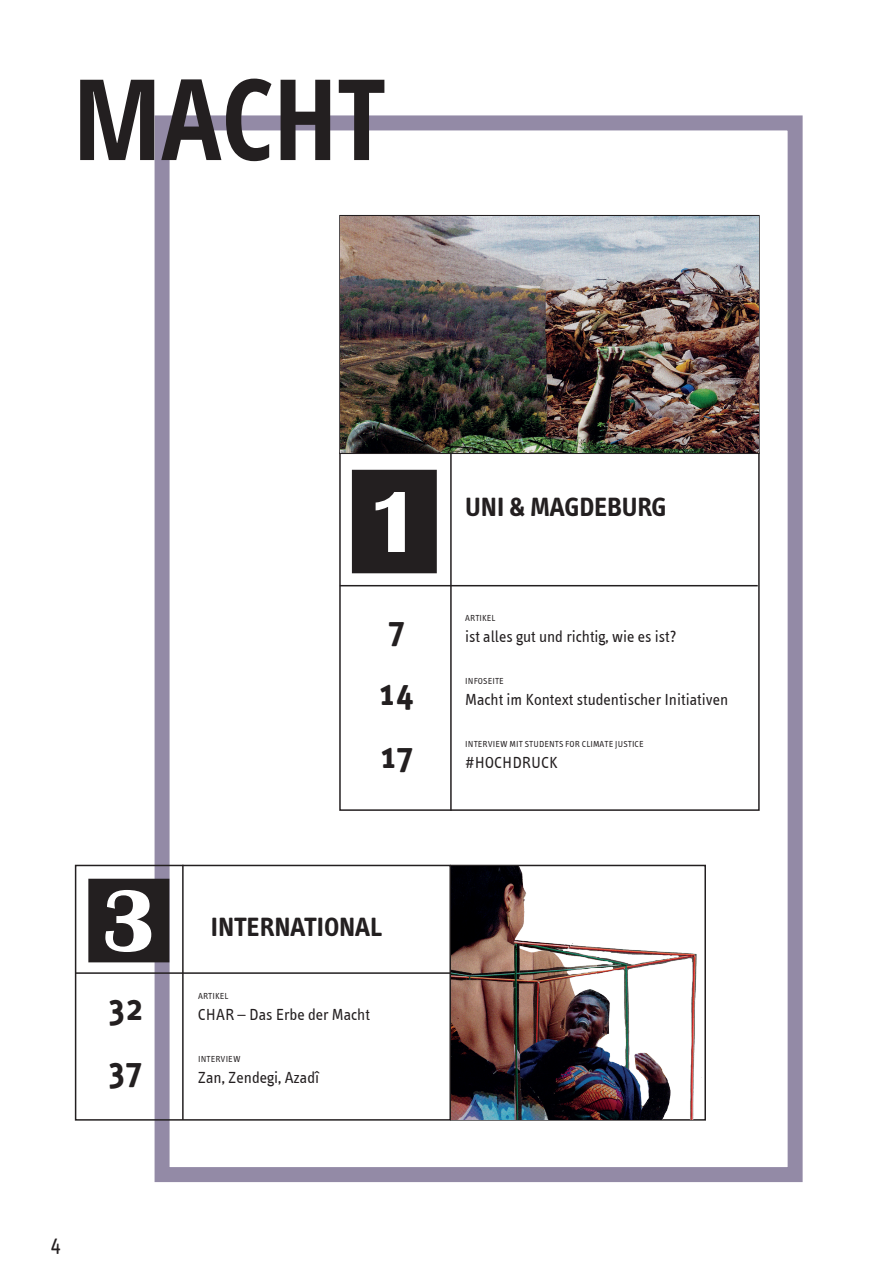
<style>
.page{position:relative;width:893px;height:1263px;background:#fff}
.page>*{position:absolute;margin:0;border:0;box-sizing:border-box;transform-origin:0 0}
.t1{font:700 condensed 112.5px "Open Sans";color:#231f20}
.t2{font:700 90px "Britannic";color:#fff}
.t3{font:700 36px/63px "Info Text";letter-spacing:.075em;color:#231f20}
.t4{font:700 27px "Info Text";color:#231f20}
.t5{font:22.5px "Info Text";color:#231f20}
.t6{font:16.5px "Info Text";color:#231f20}
.t7{font:9px "Info Text";letter-spacing:.015em;color:#231f20}
</style>
<div class="page">
<div style="left:155px;top:115px;width:648px;height:1067px;border:15px solid #938aa6"></div>
<div style="left:450px;top:865px;width:256px;height:256px;border:2px solid #231f20"></div>
<img style="left:452px;top:866px;width:252px;height:253px">
<div style="left:75px;top:865px;width:376px;height:256px;border:2px solid #231f20"></div>
<div style="left:89px;top:879px;width:80px;height:83px;background:#231f20"></div>
<hr style="left:75px;top:972px;width:375px;height:2px;background:#231f20">
<hr style="left:182px;top:865px;width:2px;height:255px;background:#231f20">
<div style="left:339px;top:452px;width:421px;height:359px;border:2px solid #231f20"></div>
<div style="left:339px;top:215px;width:421px;height:239px;border:2px solid #231f20"></div>
<img style="left:341px;top:216px;width:417px;height:236px">
<div style="left:353px;top:470px;width:83px;height:102px;background:#231f20"></div>
<div style="left:352px;top:470px;width:85px;height:103px;border:2px solid #231f20"></div>
<hr style="left:450px;top:452px;width:2px;height:359px;background:#231f20">
<hr style="left:340px;top:585px;width:418px;height:1px;background:#231f20">
<h1 class="t1" style="left:73px;top:41px;width:314px">MACHT</h1>
<h2 class="t2" style="left:367px;top:471px;width:56px">1</h2>
<h3 class="t4" style="left:465px;top:492px;width:203px">UNI &amp; MAGDEBURG</h3>
<h3 class="t3" style="left:380px;top:599px;width:35px">7<br>14<br>17</h3>
<p class="t7" style="left:465px;top:613px;width:32px">ARTIKEL</p>
<p class="t6" style="left:465px;top:627px;width:213px">ist alles gut und richtig, wie es ist?</p>
<p class="t7" style="left:465px;top:676px;width:40px">INFOSEITE</p>
<p class="t6" style="left:465px;top:690px;width:265px">Macht im Kontext studentischer Initiativen</p>
<p class="t7" style="left:465px;top:739px;width:180px">INTERVIEW MIT STUDENTS FOR CLIMATE JUSTICE</p>
<p class="t6" style="left:465px;top:753px;width:94px">#HOCHDRUCK</p>
<h2 class="t2" style="left:101px;top:870px;width:57px">3</h2>
<h3 class="t3" style="left:109px;top:977px;width:35px">32<br>37</h3>
<h3 class="t4" style="left:211px;top:912px;width:173px">INTERNATIONAL</h3>
<p class="t7" style="left:198px;top:991px;width:32px">ARTIKEL</p>
<p class="t6" style="left:198px;top:1005px;width:173px">CHAR – Das Erbe der Macht</p>
<p class="t7" style="left:198px;top:1054px;width:44px">INTERVIEW</p>
<p class="t6" style="left:198px;top:1068px;width:123px">Zan, Zendegi, Azadî</p>
<h3 class="t5" style="left:51px;top:1231px;width:12px">4</h3>
</div>
